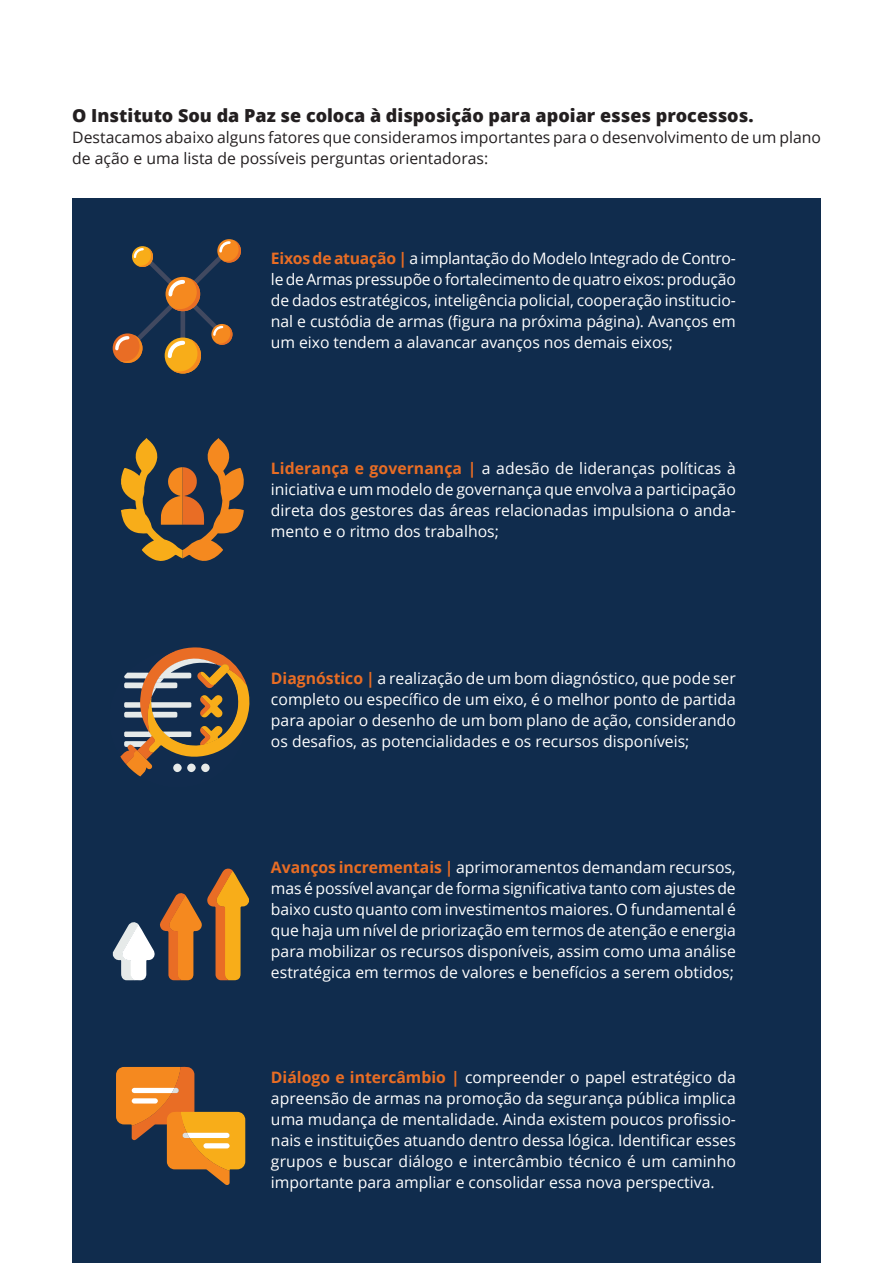
<style>
.page{position:relative;width:893px;height:1263px;background:#fff}
.page>*{position:absolute;margin:0;border:0;box-sizing:border-box;transform-origin:0 0}
.t1{font:800 18px "Open Sans";color:#231f20}
.t2{font:15.75px/21px "Open Sans";color:#fff;text-align:justify}
.t3{font:15.75px/21px "Open Sans";color:#231f20}
.s1{font-weight:700;color:#e96d24}
</style>
<div class="page">
<div style="left:72px;top:198px;width:749px;height:1065px;background:#102c4d"></div>
<svg style="left:121px;top:438px;width:123px;height:123px"></svg>
<svg style="left:120px;top:647px;width:130px;height:130px"></svg>
<svg style="left:113px;top:868px;width:136px;height:112px"></svg>
<div style="left:113px;top:333px;width:29px;height:30px;background:#e96d25;border-radius:50%"></div>
<svg style="left:115px;top:240px;width:126px;height:133px"></svg>
<svg style="left:116px;top:1067px;width:129px;height:118px"></svg>
<p class="t1" style="left:72px;top:102px;width:683px">O Instituto Sou da Paz se coloca à disposição para apoiar esses processos.</p>
<p class="t3" style="left:72px;top:126px;width:750px">Destacamos abaixo alguns fatores que consideramos importantes para o desenvolvimento de um plano de ação e uma lista de possíveis perguntas orientadoras:</p>
<p class="t2" style="left:271px;top:247px;width:466px"><span class="s1">Eixos de atuação |</span> a implantação do Modelo Integrado de Contro&shy;le de Armas pressupõe o fortalecimento de quatro eixos: produção de dados estratégicos, inteligência policial, cooperação institucio&shy;nal e custódia de armas (figura na próxima página). Avanços em um eixo tendem a alavancar avanços nos demais eixos;</p>
<p class="t2" style="left:271px;top:457px;width:466px"><span class="s1">Liderança e governança |</span> a adesão de lideranças políticas à iniciativa e um modelo de governança que envolva a participação direta dos gestores das áreas relacionadas impulsiona o anda&shy;mento e o ritmo dos trabalhos;</p>
<p class="t2" style="left:271px;top:667px;width:466px"><span class="s1">Diagnóstico |</span> a realização de um bom diagnóstico, que pode ser completo ou específico de um eixo, é o melhor ponto de partida para apoiar o desenho de um bom plano de ação, considerando os desafios, as potencialidades e os recursos disponíveis;</p>
<p class="t2" style="left:271px;top:856px;width:467px"><span class="s1">Avanços incrementais |</span> aprimoramentos demandam recursos, mas é possível avançar de forma significativa tanto com ajustes de baixo custo quanto com investimentos maiores. O fundamental é que haja um nível de priorização em termos de atenção e energia para mobilizar os recursos disponíveis, assim como uma análise estratégica em termos de valores e benefícios a serem obtidos;</p>
<p class="t2" style="left:271px;top:1066px;width:466px"><span class="s1">Diálogo e intercâmbio |</span> compreender o papel estratégico da apreensão de armas na promoção da segurança pública implica uma mudança de mentalidade. Ainda existem poucos profissio&shy;nais e instituições atuando dentro dessa lógica. Identificar esses grupos e buscar diálogo e intercâmbio técnico é um caminho importante para ampliar e consolidar essa nova perspectiva.</p>
</div>
